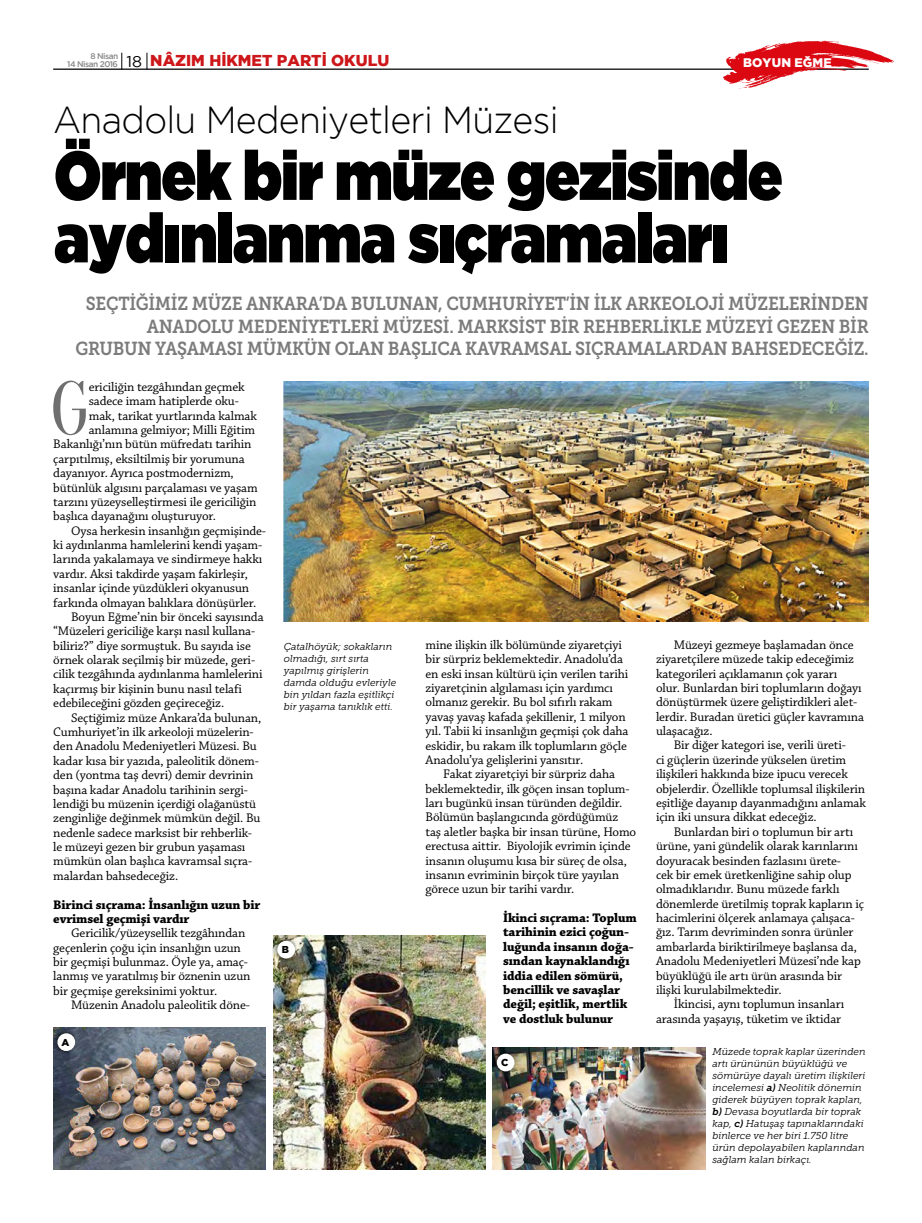
<style>
.page{position:relative;width:922px;height:1223px;background:#fff}
.page>*{position:absolute;margin:0;border:0;box-sizing:border-box;transform-origin:0 0}
.t1{font:74.75px "Oranienbaum";color:#706f6f}
.t2{font:900 68.75px/62.5px "Gotham";letter-spacing:-.02em;color:#000;scale:.85 1}
.t3{font:300 37.5px "Gotham";letter-spacing:-.02em;color:#000;scale:.95 1}
.t4{font:18.75px/22.5px "Museo Slab 700";letter-spacing:-.02em;color:#7c7b7b;text-align:right;scale:.9 1}
.t5{font:800 15.75px "Gotham";color:#cd171a}
.t6{font:13.12px/14.4px "Chaparral Pro";letter-spacing:-.01em;color:#000}
.t7{font:700 13.12px/14.4px "Chaparral Pro";letter-spacing:-.01em;color:#000}
.t8{font:800 12.38px "Gotham";color:#fff}
.t9{font:italic 10px/12px "Museo Slab 300";color:#000}
.t10{font:800 10px "Gotham";color:#000}
.t11{font:500 8.25px "Gotham";letter-spacing:-.06em;color:#878787}
.s1{font-weight:400;font-size:15.75px;color:#000}
.s2{font-family:"Museo Slab 700"}
</style>
<div class="page">
<hr style="left:53px;top:69px;width:815px;height:1px;background:#000">
<svg style="left:121px;top:53px;width:1px;height:17px"></svg>
<svg style="left:147px;top:53px;width:1px;height:17px"></svg>
<svg style="left:722px;top:41px;width:172px;height:48px"></svg>
<img style="left:284px;top:381px;width:584px;height:240px">
<img style="left:53px;top:1027px;width:213px;height:142px">
<div style="left:53px;top:1029px;width:24px;height:24px;background:#000;opacity:.75"></div>
<div style="left:57px;top:1033px;width:18px;height:18px;background:#fff;border-radius:50%"></div>
<img style="left:273px;top:935px;width:212px;height:234px">
<div style="left:272px;top:936px;width:25px;height:24px;background:#000;opacity:.75"></div>
<div style="left:277px;top:940px;width:18px;height:18px;background:#fff;border-radius:50%"></div>
<img style="left:492px;top:1047px;width:213px;height:122px">
<div style="left:492px;top:1049px;width:24px;height:24px;background:#000;opacity:.75"></div>
<div style="left:496px;top:1053px;width:18px;height:18px;background:#fff;border-radius:50%"></div>
<p class="t11" style="left:90px;top:51px;width:29px">8 Nisan</p>
<p class="t5" style="left:150px;top:51px;width:239px">NÂZIM HİKMET PARTİ OKULU</p>
<p class="t8" style="left:742px;top:56px;width:80px">BOYUN EĞME</p>
<p class="t11" style="left:67px;top:59px;width:76px">14 Nisan 2016 <span class="s1">18</span></p>
<h3 class="t3" style="left:53px;top:99px;width:533px">Anadolu Medeniyetleri Müzesi</h3>
<h2 class="t2" style="left:54px;top:143px;width:858px">Örnek bir müze gezisinde aydınlanma sıçramaları</h2>
<h3 class="t4" style="left:75px;top:292px;width:882px">SEÇTIĞIMIZ MÜZE ANKARA’DA BULUNAN, CUMHURIYET’IN ILK ARKEOLOJI MÜZELERINDEN<br>ANADOLU MEDENIYETLERI MÜZESI. MARKSIST BIR REHBERLIKLE MÜZEYI GEZEN BIR<br>GRUBUN YAŞAMASI MÜMKÜN OLAN BAŞLICA KAVRAMSAL SIÇRAMALARDAN BAHSEDECEĞIZ.</h3>
<h1 class="t1" style="left:50px;top:367px;width:41px">G</h1>
<p class="t6" style="left:89px;top:380px;width:157px">ericiliğin tezgâhından geçmek</p>
<p class="t6" style="left:89px;top:394px;width:151px">sadece imam hatiplerde oku-</p>
<p class="t6" style="left:89px;top:409px;width:170px">mak, tarikat yurtlarında kalmak</p>
<p class="t6" style="left:89px;top:423px;width:168px">anlamına gelmiyor; Milli Eğitim</p>
<p class="t6" style="left:53px;top:437px;width:200px">Bakanlığı’nın bütün müfredatı tarihin</p>
<p class="t6" style="left:53px;top:452px;width:193px">çarpıtılmış, eksiltilmiş bir yorumuna</p>
<p class="t6" style="left:53px;top:466px;width:182px">dayanıyor. Ayrıca postmodernizm,</p>
<p class="t6" style="left:53px;top:481px;width:206px">bütünlük algısını parçalaması ve yaşam</p>
<p class="t6" style="left:53px;top:495px;width:205px">tarzını yüzeyselleştirmesi ile gericiliğin</p>
<p class="t6" style="left:53px;top:509px;width:164px">başlıca dayanağını oluşturuyor.</p>
<p class="t6" style="left:71px;top:524px;width:196px">Oysa herkesin insanlığın geçmişinde-</p>
<p class="t6" style="left:53px;top:538px;width:210px">ki aydınlanma hamlelerini kendi yaşam-</p>
<p class="t6" style="left:53px;top:552px;width:210px">larında yakalamaya ve sindirmeye hakkı</p>
<p class="t6" style="left:53px;top:567px;width:196px">vardır. Aksi takdirde yaşam fakirleşir,</p>
<p class="t6" style="left:53px;top:581px;width:197px">insanlar içinde yüzdükleri okyanusun</p>
<p class="t6" style="left:53px;top:595px;width:205px">farkında olmayan balıklara dönüşürler.</p>
<p class="t6" style="left:71px;top:610px;width:194px">Boyun Eğme’nin bir önceki sayısında</p>
<p class="t6" style="left:53px;top:624px;width:203px">“Müzeleri gericiliğe karşı nasıl kullana-</p>
<p class="t6" style="left:53px;top:639px;width:199px">biliriz?” diye sormuştuk. Bu sayıda ise</p>
<p class="t6" style="left:53px;top:653px;width:203px">örnek olarak seçilmiş bir müzede, geri-</p>
<p class="t6" style="left:53px;top:667px;width:211px">cilik tezgâhında aydınlanma hamlelerini</p>
<p class="t6" style="left:53px;top:682px;width:190px">kaçırmış bir kişinin bunu nasıl telafi</p>
<p class="t6" style="left:53px;top:696px;width:172px">edebileceğini gözden geçireceğiz.</p>
<p class="t6" style="left:71px;top:710px;width:192px">Seçtiğimiz müze Ankara’da bulunan,</p>
<p class="t6" style="left:53px;top:725px;width:202px">Cumhuriyet’in ilk arkeoloji müzelerin-</p>
<p class="t6" style="left:53px;top:739px;width:205px">den Anadolu Medeniyetleri Müzesi. Bu</p>
<p class="t6" style="left:53px;top:754px;width:207px">kadar kısa bir yazıda, paleolitik dönem-</p>
<p class="t6" style="left:53px;top:768px;width:201px">den (yontma taş devri) demir devrinin</p>
<p class="t6" style="left:53px;top:782px;width:196px">başına kadar Anadolu tarihinin sergi-</p>
<p class="t6" style="left:53px;top:797px;width:204px">lendiği bu müzenin içerdiği olağanüstü</p>
<p class="t6" style="left:53px;top:811px;width:209px">zenginliğe değinmek mümkün değil. Bu</p>
<p class="t6" style="left:53px;top:825px;width:200px">nedenle sadece marksist bir rehberlik-</p>
<p class="t6" style="left:53px;top:840px;width:194px">le müzeyi gezen bir grubun yaşaması</p>
<p class="t6" style="left:53px;top:854px;width:200px">mümkün olan başlıca kavramsal sıçra-</p>
<p class="t6" style="left:53px;top:869px;width:126px">malardan bahsedeceğiz.</p>
<p class="t7" style="left:53px;top:897px;width:208px">Birinci sıçrama: İnsanlığın uzun bir evrimsel geçmişi vardır</p>
<p class="t6" style="left:53px;top:926px;width:199px;text-indent:18px">Gericilik/yüzeysellik tezgâhından geçenlerin çoğu için insanlığın uzun bir geçmişi bulunmaz. Öyle ya, amaç&shy;lanmış ve yaratılmış bir öznenin uzun bir geçmişe gereksinimi yoktur.</p>
<p class="t6" style="left:71px;top:998px;width:180px">Müzenin Anadolu paleolitik döne-</p>
<p class="t10" style="left:62px;top:1036px;width:9px">A</p>
<p class="t9" style="left:284px;top:641px;width:114px">Çatalhöyük; sokakların olmadığı, sırt sırta yapılmış girişlerin damda olduğu evleriyle bin yıldan fazla eşitlikçi bir yaşama tanıklık etti.</p>
<p class="t10" style="left:282px;top:944px;width:9px">B</p>
<p class="t6" style="left:425px;top:638px;width:204px">mine ilişkin ilk bölümünde ziyaretçiyi bir sürpriz beklemektedir. Anadolu’da en eski insan kültürü için verilen tarihi ziyaretçinin algılaması için yardımcı olmanız gerekir. Bu bol sıfırlı rakam yavaş yavaş kafada şekillenir, 1 milyon yıl. Tabii ki insanlığın geçmişi çok daha eskidir, bu rakam ilk toplumların göçle Anadolu’ya gelişlerini yansıtır.</p>
<p class="t6" style="left:425px;top:767px;width:212px;text-indent:18px">Fakat ziyaretçiyi bir sürpriz daha beklemektedir, ilk göçen insan toplum&shy;ları bugünkü insan türünden değildir.<br>Bölümün başlangıcında gördüğümüz taş aletler başka bir insan türüne, Homo erectusa aittir. Biyolojik evrimin içinde insanın oluşumu kısa bir süreç de olsa, insanın evriminin birçok türe yayılan görece uzun bir tarihi vardır.</p>
<p class="t7" style="left:503px;top:911px;width:135px">İkinci sıçrama: Toplum tarihinin ezici çoğun&shy;luğunda insanın doğa&shy;sından kaynaklandığı iddia edilen sömürü, bencillik ve savaşlar değil; eşitlik, mertlik ve dostluk bulunur</p>
<p class="t10" style="left:501px;top:1056px;width:9px">C</p>
<p class="t6" style="left:656px;top:638px;width:209px;text-indent:18px">Müzeyi gezmeye başlamadan önce ziyaretçilere müzede takip edeceğimiz kategorileri açıklamanın çok yararı olur. Bunlardan biri toplumların doğayı dönüştürmek üzere geliştirdikleri alet&shy;lerdir. Buradan üretici güçler kavramına ulaşacağız.</p>
<p class="t6" style="left:656px;top:738px;width:211px;text-indent:18px">Bir diğer kategori ise, verili üreti-<br>ci güçlerin üzerinde yükselen üretim ilişkileri hakkında bize ipucu verecek objelerdir. Özellikle toplumsal ilişkilerin eşitliğe dayanıp dayanmadığını anlamak için iki unsura dikkat edeceğiz.</p>
<p class="t6" style="left:673px;top:825px;width:181px">Bunlardan biri o toplumun bir artı</p>
<p class="t6" style="left:656px;top:839px;width:203px">ürüne, yani gündelik olarak karınlarını</p>
<p class="t6" style="left:656px;top:853px;width:186px">doyuracak besinden fazlasını ürete-</p>
<p class="t6" style="left:656px;top:868px;width:197px">cek bir emek üretkenliğine sahip olup</p>
<p class="t6" style="left:656px;top:882px;width:185px">olmadıklarıdır. Bunu müzede farklı</p>
<p class="t6" style="left:656px;top:896px;width:209px">dönemlerde üretilmiş toprak kapların iç</p>
<p class="t6" style="left:656px;top:911px;width:200px">hacimlerini ölçerek anlamaya çalışaca-</p>
<p class="t6" style="left:656px;top:925px;width:199px">ğız. Tarım devriminden sonra ürünler</p>
<p class="t6" style="left:656px;top:940px;width:202px">ambarlarda biriktirilmeye başlansa da,</p>
<p class="t6" style="left:656px;top:954px;width:206px">Anadolu Medeniyetleri Müzesi’nde kap</p>
<p class="t6" style="left:656px;top:968px;width:187px">büyüklüğü ile artı ürün arasında bir</p>
<p class="t6" style="left:656px;top:983px;width:127px">ilişki kurulabilmektedir.</p>
<p class="t6" style="left:673px;top:997px;width:172px">İkincisi, aynı toplumun insanları</p>
<p class="t6" style="left:656px;top:1011px;width:186px">arasında yaşayış, tüketim ve iktidar</p>
<p class="t9" style="left:712px;top:1045px;width:155px">Müzede toprak kaplar üzerinden artı ürününün büyüklüğü ve sömürüye dayalı üretim ilişkileri incelemesi <span class="s2">a)</span> Neolitik dönemin giderek büyüyen toprak kapları, <span class="s2">b)</span> Devasa boyutlarda bir toprak kap, <span class="s2">c)</span> Hatuşaş tapınaklarındaki binlerce ve her biri 1.750 litre ürün depolayabilen kaplarından sağlam kalan birkaçı.</p>
</div>
